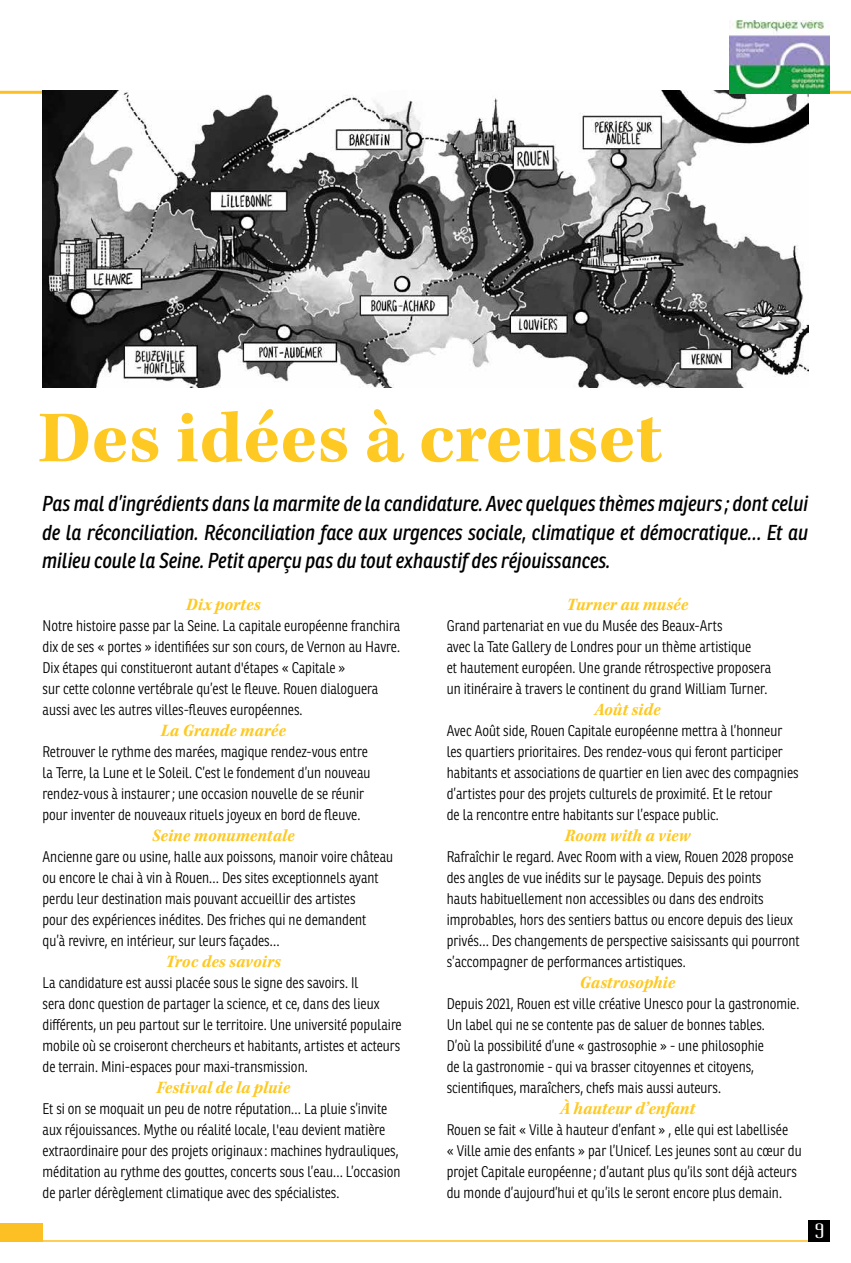
<style>
.page{position:relative;width:851px;height:1263px;background:#fff}
.page>*{position:absolute;margin:0;border:0;box-sizing:border-box;transform-origin:0 0}
.t1{font:700 75px "Kepler Std";letter-spacing:.005em;color:#fec922}
.t2{font:italic 21px/28.5px "Ronnia Cond";color:#000;text-align:justify}
.t3{font:18px "Kepler Std Bold Scn It";color:#fec922}
.t4{font:18px "Labtop Superwide Boldish";color:#fff}
.t5{font:300 15px/21px "Ronnia Cond";color:#000}
</style>
<div class="page">
<hr style="left:0;top:91px;width:850px;height:3px;background:#fcc024">
<div style="left:0;top:1223px;width:43px;height:19px;background:#fcc024"></div>
<hr style="left:0;top:1240px;width:812px;height:2px;background:#fcc024">
<img style="left:43px;top:91px;width:765px;height:296px">
<div style="left:808px;top:1220px;width:21px;height:22px;background:#000"></div>
<img style="left:729px;top:21px;width:100px;height:73px">
<h1 class="t1" style="left:38px;top:395px;width:625px">Des idées à creuset</h1>
<p class="t2" style="left:43px;top:489px;width:767px">Pas mal d’ingrédients dans la marmite de la candidature. Avec quelques thèmes majeurs; dont celui de la réconciliation. Réconciliation face aux urgences sociale, climatique et démocratique… Et au milieu coule la Seine. Petit aperçu pas du tout exhaustif des réjouissances.</p>
<p class="t3" style="left:186px;top:595px;width:76px">Dix portes</p>
<p class="t5" style="left:43px;top:615px;width:359px">Notre histoire passe par la Seine. La capitale européenne franchira dix de ses « portes » identifiées sur son cours, de Vernon au Havre.<br>Dix étapes qui constitueront autant d'étapes « Capitale »<br>sur cette colonne vertébrale qu’est le fleuve. Rouen dialoguera aussi avec les autres villes-fleuves européennes.</p>
<p class="t3" style="left:161px;top:721px;width:127px">La Grande marée</p>
<p class="t5" style="left:43px;top:741px;width:329px">Retrouver le rythme des marées, magique rendez-vous entre la Terre, la Lune et le Soleil. C’est le fondement d’un nouveau rendez-vous à instaurer; une occasion nouvelle de se réunir pour inventer de nouveaux rituels joyeux en bord de fleuve.</p>
<p class="t3" style="left:152px;top:826px;width:144px">Seine monumentale</p>
<p class="t5" style="left:43px;top:846px;width:352px">Ancienne gare ou usine, halle aux poissons, manoir voire château ou encore le chai à vin à Rouen… Des sites exceptionnels ayant perdu leur destination mais pouvant accueillir des artistes<br>pour des expériences inédites. Des friches qui ne demandent<br>qu’à revivre, en intérieur, sur leurs façades…</p>
<p class="t3" style="left:166px;top:952px;width:117px">Troc des savoirs</p>
<p class="t5" style="left:43px;top:972px;width:360px">La candidature est aussi placée sous le signe des savoirs. Il<br>sera donc question de partager la science, et ce, dans des lieux différents, un peu partout sur le territoire. Une université populaire mobile où se croiseront chercheurs et habitants, artistes et acteurs de terrain. Mini-espaces pour maxi-transmission.</p>
<p class="t3" style="left:156px;top:1078px;width:135px">Festival de la pluie</p>
<p class="t5" style="left:43px;top:1098px;width:359px">Et si on se moquait un peu de notre réputation… La pluie s’invite aux réjouissances. Mythe ou réalité locale, l'eau devient matière extraordinaire pour des projets originaux: machines hydrauliques, méditation au rythme des gouttes, concerts sous l’eau… L’occasion de parler dérèglement climatique avec des spécialistes.</p>
<p class="t3" style="left:567px;top:595px;width:123px">Turner au musée</p>
<p class="t5" style="left:446px;top:615px;width:326px">Grand partenariat en vue du Musée des Beaux-Arts<br>avec la Tate Gallery de Londres pour un thème artistique<br>et hautement européen. Une grande rétrospective proposera un itinéraire à travers le continent du grand William Turner.</p>
<p class="t3" style="left:594px;top:700px;width:68px">Août side</p>
<p class="t5" style="left:446px;top:720px;width:353px">Avec Août side, Rouen Capitale européenne mettra à l’honneur les quartiers prioritaires. Des rendez-vous qui feront participer habitants et associations de quartier en lien avec des compagnies d’artistes pour des projets culturels de proximité. Et le retour<br>de la rencontre entre habitants sur l’espace public.</p>
<p class="t3" style="left:564px;top:826px;width:127px">Room with a view</p>
<p class="t5" style="left:446px;top:846px;width:354px">Rafraîchir le regard. Avec Room with a view, Rouen 2028 propose des angles de vue inédits sur le paysage. Depuis des points<br>hauts habituellement non accessibles ou dans des endroits improbables, hors des sentiers battus ou encore depuis des lieux privés… Des changements de perspective saisissants qui pourront s’accompagner de performances artistiques.</p>
<p class="t3" style="left:579px;top:973px;width:97px">Gastrosophie</p>
<p class="t5" style="left:446px;top:993px;width:354px">Depuis 2021, Rouen est ville créative Unesco pour la gastronomie.<br>Un label qui ne se contente pas de saluer de bonnes tables.<br>D’où la possibilité d’une « gastrosophie » - une philosophie<br>de la gastronomie - qui va brasser citoyennes et citoyens, scientifiques, maraîchers, chefs mais aussi auteurs.</p>
<p class="t3" style="left:560px;top:1099px;width:136px">À hauteur d’enfant</p>
<p class="t5" style="left:446px;top:1119px;width:356px">Rouen se fait « Ville à hauteur d’enfant » , elle qui est labellisée<br>« Ville amie des enfants » par l’Unicef. Les jeunes sont au cœur du projet Capitale européenne ; d’autant plus qu’ils sont déjà acteurs du monde d’aujourd’hui et qu’ils le seront encore plus demain.</p>
<p class="t4" style="left:814px;top:1220px;width:11px">9</p>
</div>
